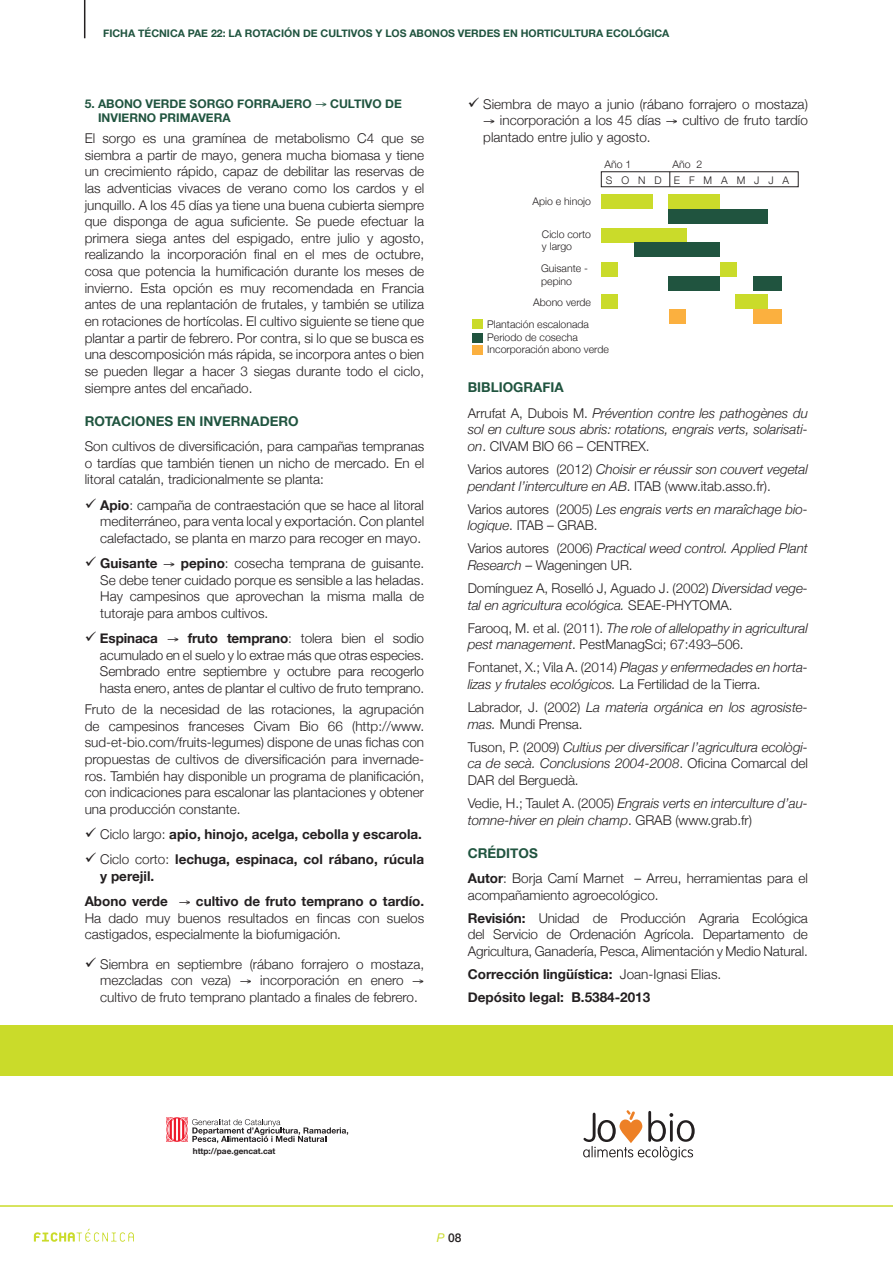
<style>
.page{position:relative;width:893px;height:1263px;background:#fff}
.page>*{position:absolute;margin:0;border:0;box-sizing:border-box;transform-origin:0 0}
.Cos_de_text{font:300 13.5px/16.6px "Helvetica Neue";color:#231f20;text-align:justify}
.Cos_de_text-2{font:italic 300 13.5px/16.6px "Helvetica Neue";letter-spacing:-.005em;color:#231f20}
.Cos_de_text-3{font:700 13.5px/16.6px "Helvetica Neue";color:#231f20}
.Tit__2{font:700 13.5px "Helvetica Neue";color:#20543f}
.tit__4{font:700 12px/14.4px "Helvetica Neue";color:#20543f}
.Número_de_pàgina{font:500 12px "Helvetica Neue";color:#231f20}
.t1{font:300 10.5px/12.6px "Helvetica Neue";color:#231f20}
.t2{font:700 10.5px "Helvetica Neue";color:#20543f}
.t3{font:700 8.25px "Helvetica Neue";color:#231f20}
.s1{font-weight:700}
.s2{font-weight:300}
.s3{font-style:normal}
.s4{font-style:italic}
.s5{font-weight:400;font-style:italic;color:#cadb2a}
</style>
<div class="page">
<hr style="left:0;top:1205px;width:893px;height:2px;background:#cadb2a">
<svg style="left:583px;top:1110px;width:112px;height:50px"></svg>
<hr style="left:84px;top:0;width:1px;height:38px;background:#231f20">
<div style="left:0;top:1025px;width:893px;height:51px;background:#cadb2a"></div>
<svg style="left:166px;top:1117px;width:182px;height:26px"></svg>
<svg style="left:34px;top:1229px;width:100px;height:13px"></svg>
<div style="left:601px;top:171px;width:198px;height:16px;border:1px solid #231f20"></div>
<svg style="left:669px;top:172px;width:1px;height:15px"></svg>
<div style="left:601px;top:194px;width:52px;height:15px;background:#cadb2a"></div>
<div style="left:601px;top:228px;width:85px;height:14px;background:#cadb2a"></div>
<div style="left:635px;top:242px;width:85px;height:15px;background:#20543f"></div>
<div style="left:601px;top:262px;width:17px;height:14px;background:#cadb2a"></div>
<div style="left:601px;top:294px;width:17px;height:15px;background:#cadb2a"></div>
<div style="left:472px;top:319px;width:11px;height:10px;background:#cadb2a"></div>
<div style="left:472px;top:333px;width:11px;height:9px;background:#20543f"></div>
<div style="left:472px;top:345px;width:11px;height:10px;background:#fbb03f"></div>
<div style="left:669px;top:309px;width:17px;height:14px;background:#fbb03f"></div>
<div style="left:735px;top:294px;width:32px;height:15px;background:#cadb2a"></div>
<div style="left:754px;top:309px;width:28px;height:14px;background:#fbb03f"></div>
<div style="left:720px;top:262px;width:16px;height:14px;background:#cadb2a"></div>
<div style="left:668px;top:276px;width:52px;height:15px;background:#20543f"></div>
<div style="left:754px;top:276px;width:28px;height:15px;background:#20543f"></div>
<div style="left:668px;top:194px;width:52px;height:15px;background:#cadb2a"></div>
<div style="left:668px;top:209px;width:52px;height:14px;background:#20543f"></div>
<div style="left:720px;top:209px;width:47px;height:14px;background:#20543f"></div>
<p class="t2" style="left:103px;top:25px;width:568px">FICHA TÉCNICA PAE 22: LA ROTACIÓN DE CULTIVOS Y LOS ABONOS VERDES EN HORTICULTURA ECOLÓGICA</p>
<p class="tit__4" style="left:98px;top:96px;width:305px;text-indent:-13px">5. ABONO VERDE SORGO FORRAJERO → CULTIVO DE<br>INVIERNO PRIMAVERA</p>
<p class="Cos_de_text" style="left:85px;top:129px;width:341px">El sorgo es una gramínea de metabolismo C4 que se siembra a partir de mayo, genera mucha biomasa y tiene un crecimiento rápido, capaz de debilitar las reservas de las adventicias vivaces de verano como los cardos y el junquillo. A los 45 días ya tiene una buena cubierta siempre que disponga de agua suficiente. Se puede efectuar la primera siega antes del espigado, entre julio y agosto, realizando la incorporación final en el mes de octubre, cosa que potencia la humificación durante los meses de invierno. Esta opción es muy recomendada en Francia antes de una replantación de frutales, y también se utiliza en rotaciones de hortícolas. El cultivo siguiente se tiene que plantar a partir de febrero. Por contra, si lo que se busca es una descomposición más rápida, se incorpora antes o bien se pueden llegar a hacer 3 siegas durante todo el ciclo, siempre antes del encañado.</p>
<p class="Tit__2" style="left:85px;top:410px;width:216px">ROTACIONES EN INVERNADERO</p>
<p class="Cos_de_text" style="left:85px;top:437px;width:341px">Son cultivos de diversificación, para campañas tempranas o tardías que también tienen un nicho de mercado. En el litoral catalán, tradicionalmente se planta:</p>
<p class="Cos_de_text" style="left:100px;top:496px;width:325px;text-indent:-16px">✓ <span class="s1">Apio</span>: campaña de contraestación que se hace al litoral mediterráneo, para venta local y exportación. Con plantel calefactado, se planta en marzo para recoger en mayo.</p>
<p class="Cos_de_text" style="left:100px;top:554px;width:325px;text-indent:-16px">✓ <span class="s1">Guisante</span> → <span class="s1">pepino</span>: cosecha temprana de guisante.<br>Se debe tener cuidado porque es sensible a las heladas.<br>Hay campesinos que aprovechan la misma malla de tutoraje para ambos cultivos.</p>
<p class="Cos_de_text" style="left:100px;top:629px;width:326px;text-indent:-15px">✓ <span class="s1">Espinaca</span> → <span class="s1">fruto temprano</span>: tolera bien el sodio acumulado en el suelo y lo extrae más que otras especies.<br>Sembrado entre septiembre y octubre para recogerlo hasta enero, antes de plantar el cultivo de fruto temprano.</p>
<p class="Cos_de_text" style="left:85px;top:700px;width:341px">Fruto de la necesidad de las rotaciones, la agrupación de campesinos franceses Civam Bio 66 (http://www. sud-et-bio.com/fruits-legumes) dispone de unas fichas con propuestas de cultivos de diversificación para invernade&shy;ros. También hay disponible un programa de planificación, con indicaciones para escalonar las plantaciones y obtener una producción constante.</p>
<p class="Cos_de_text-3" style="left:85px;top:826px;width:339px">✓ <span class="s2">Ciclo largo:</span> apio, hinojo, acelga, cebolla y escarola.</p>
<p class="Cos_de_text-3" style="left:100px;top:851px;width:325px;text-indent:-16px">✓ <span class="s2">Ciclo corto:</span> lechuga, espinaca, col rábano, rúcula y perejil.</p>
<p class="Cos_de_text" style="left:85px;top:892px;width:341px"><span class="s1">Abono verde</span> → <span class="s1">cultivo de fruto temprano o tardío.<br></span>Ha dado muy buenos resultados en fincas con suelos castigados, especialmente la biofumigación.</p>
<p class="Cos_de_text" style="left:100px;top:955px;width:325px;text-indent:-16px">✓ Siembra en septiembre (rábano forrajero o mostaza, mezcladas con veza) → incorporación en enero → cultivo de fruto temprano plantado a finales de febrero.</p>
<p class="Cos_de_text" style="left:468px;top:95px;width:342px">✓ Siembra de mayo a junio (rábano forrajero o mostaza)</p>
<p class="Cos_de_text" style="left:483px;top:111px;width:326px">→ incorporación a los 45 días → cultivo de fruto tardío plantado entre julio y agosto.</p>
<p class="t1" style="left:606px;top:173px;width:185px">S O N D E F M A M J J A</p>
<p class="t1" style="left:672px;top:157px;width:31px">Año 2</p>
<p class="t1" style="left:604px;top:157px;width:28px">Año 1</p>
<p class="t1" style="left:532px;top:194px;width:60px">Apio e hinojo</p>
<p class="t1" style="left:542px;top:227px;width:51px">Ciclo corto y largo</p>
<p class="t1" style="left:541px;top:262px;width:48px">Guisante - pepino</p>
<p class="t1" style="left:533px;top:295px;width:59px">Abono verde</p>
<p class="t1" style="left:487px;top:317px;width:123px">Plantación escalonada<br>Periodo de cosecha<br>Incorporación abono verde</p>
<p class="Tit__2" style="left:468px;top:377px;width:97px">BIBLIOGRAFIA</p>
<p class="Cos_de_text-2" style="left:468px;top:404px;width:342px;text-align:justify"><span class="s3">Arrufat A, Dubois M.</span> Prévention contre les pathogènes du sol en culture sous abris: rotations, engrais verts, solarisati&shy;on<span class="s3">. CIVAM BIO 66 – CENTREX.</span></p>
<p class="Cos_de_text-2" style="left:468px;top:460px;width:342px"><span class="s3">Varios autores (2012)</span> Choisir er réussir son couvert vegetal pendant l’interculture en AB<span class="s3">. ITAB (www.itab.asso.fr).</span></p>
<p class="Cos_de_text-2" style="left:468px;top:500px;width:342px"><span class="s3">Varios autores (2005)</span> Les engrais verts en maraîchage bio&shy;logique<span class="s3">. ITAB – GRAB.</span></p>
<p class="Cos_de_text-2" style="left:468px;top:539px;width:342px"><span class="s3">Varios autores (2006)</span> Practical weed control. Applied Plant<br>Research <span class="s3">– Wageningen UR.</span></p>
<p class="Cos_de_text" style="left:468px;top:579px;width:342px">Domínguez A, Roselló J, Aguado J. (2002) <span class="s4">Diversidad vege&shy;tal en agricultura ecológica.</span> SEAE-PHYTOMA.</p>
<p class="Cos_de_text-2" style="left:468px;top:619px;width:342px"><span class="s3">Farooq, M. et al. (2011).</span> The role of allelopathy in agricultural pest management<span class="s3">. PestManagSci; 67:493–506.</span></p>
<p class="Cos_de_text-2" style="left:468px;top:659px;width:342px"><span class="s3">Fontanet, X.; Vila A. (2014)</span> Plagas y enfermedades en horta&shy;lizas y frutales ecológicos. <span class="s3">La Fertilidad de la Tierra.</span></p>
<p class="Cos_de_text-2" style="left:468px;top:698px;width:342px"><span class="s3">Labrador, J. (2002)</span> La materia orgánica en los agrosiste&shy;mas. <span class="s3">Mundi Prensa.</span></p>
<p class="Cos_de_text-2" style="left:468px;top:738px;width:342px;text-align:justify"><span class="s3">Tuson, P. (2009)</span> Cultius per diversificar l’agricultura ecològi&shy;ca de secà. Conclusions 2004-2008<span class="s3">. Oficina Comarcal del DAR del Berguedà.</span></p>
<p class="Cos_de_text-2" style="left:468px;top:794px;width:342px"><span class="s3">Vedie, H.; Taulet A. (2005)</span> Engrais verts en interculture d’au&shy;tomne-hiver en plein champ<span class="s3">. GRAB (www.grab.fr)</span></p>
<p class="Tit__2" style="left:468px;top:842px;width:71px">CRÉDITOS</p>
<p class="Cos_de_text" style="left:468px;top:869px;width:342px"><span class="s1">Autor</span>: Borja Camí Marnet – Arreu, herramientas para el acompañamiento agroecológico.</p>
<p class="Cos_de_text" style="left:468px;top:909px;width:342px"><span class="s1">Revisión:</span> Unidad de Producción Agraria Ecológica del Servicio de Ordenación Agrícola. Departamento de Agricultura, Ganadería, Pesca, Alimentación y Medio Natural.</p>
<p class="Cos_de_text-3" style="left:468px;top:966px;width:255px">Corrección lingüística: <span class="s2">Joan-Ignasi Elias.</span></p>
<p class="Cos_de_text-3" style="left:468px;top:989px;width:184px">Depósito legal: B.5384-2013</p>
<p class="t3" style="left:193px;top:1144px;width:84px">http://pae.gencat.cat</p>
<p class="Número_de_pàgina" style="left:437px;top:1228px;width:26px"><span class="s5">P</span> 08</p>
</div>
